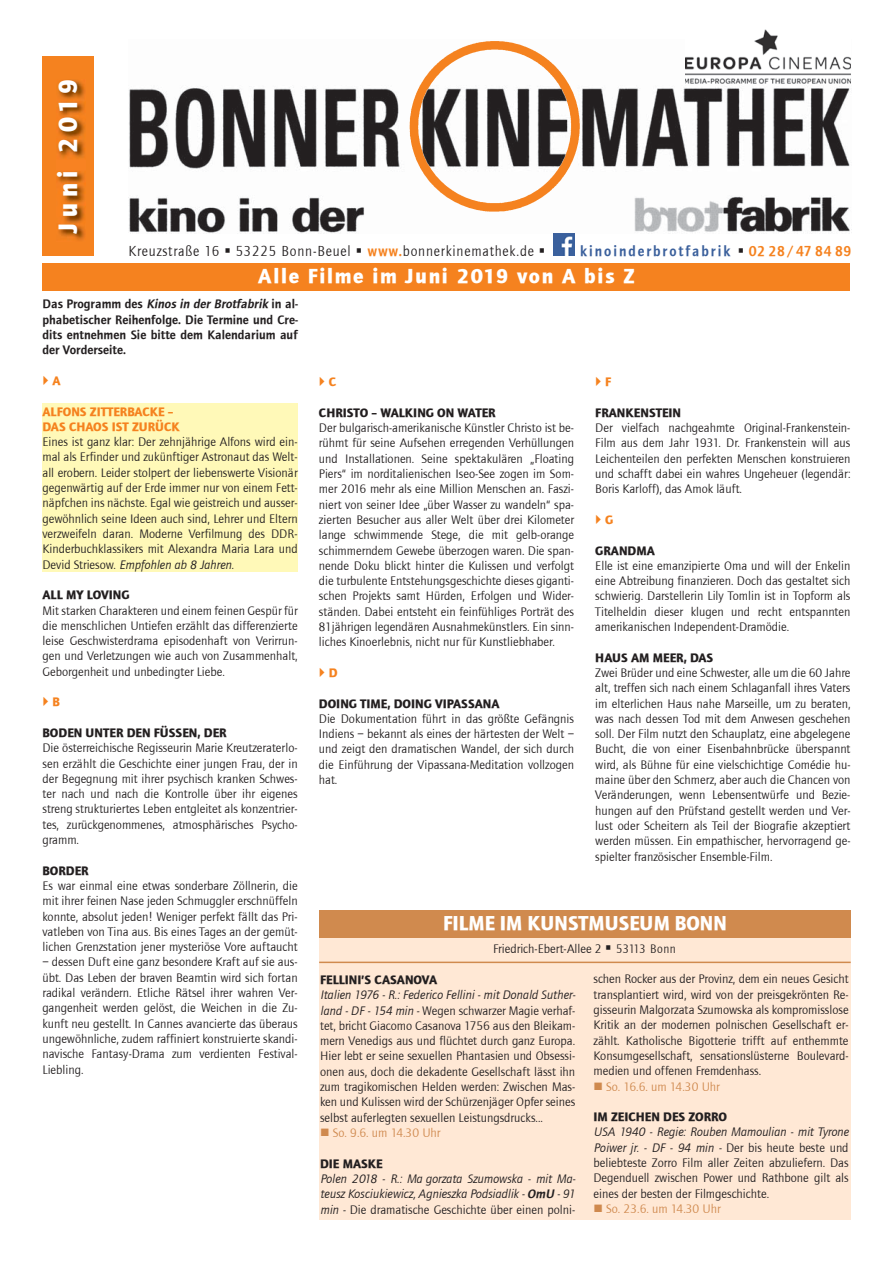
<style>
.page{position:relative;width:893px;height:1263px;background:#fff}
.page>*{position:absolute;margin:0;border:0;box-sizing:border-box;transform-origin:0 0}
.t1{font:700 27px "Foundry Journal";letter-spacing:.22em;color:#fff;scale:.95 1}
.t2{font:700 21px "Foundry Journal";letter-spacing:.085em;color:#fff}
.t3{font:700 20.85px "Foundry Journal";color:#fff;scale:.96 1}
.t4{font:15px "Foundry Journal";letter-spacing:.06em;color:#231f20;scale:.94 1}
.t5{font:15px "Foundry Journal Demi";letter-spacing:.14em;color:#3b609c;scale:.94 1}
.t6{font:12.75px/15.3px "Foundry Journal";color:#231f20}
.t7{font:italic 12.75px/15.3px "Foundry Journal";color:#231f20}
.t8{font:12.75px/15.3px "Foundry Journal Demi";color:#231f20;text-align:justify}
.t9{font:12.75px "Foundry Journal";color:#cf894e}
.t10{font:700 12.75px "Foundry Journal";color:#f5821f}
.s1{font-family:"Foundry Journal Demi";color:#f5821f}
.s2{color:#231f20}
.s3{color:#f5821f}
.s4{font-style:italic}
.s5{font-weight:700;color:#f5821f}
.s6{font-weight:700}
.s7{font-weight:700;font-style:normal}
.s8{font-family:"Foundry Journal Demi"}
.s9{font-style:normal}
</style>
<div class="page">
<div style="left:43px;top:403px;width:255px;height:169px;background:#fff9b8"></div>
<div style="left:319px;top:910px;width:532px;height:310px;background:#ffe8d5"></div>
<hr style="left:319px;top:961px;width:532px;height:2px;background:#d08a4e">
<div style="left:319px;top:910px;width:532px;height:28px;background:#d08a4e"></div>
<div style="left:43px;top:56px;width:51px;height:200px;background:#f5821f"></div>
<img style="left:129px;top:41px;width:722px;height:193px">
<img style="left:57px;top:79px;width:28px;height:161px">
<img style="left:685px;top:29px;width:165px;height:54px">
<img style="left:553px;top:234px;width:22px;height:22px">
<div style="left:43px;top:263px;width:807px;height:28px;background:#f5821f"></div>
<p class="t1" style="left:52px;top:233px;width:163px;rotate:-90deg">Juni 2019</p>
<p class="t4" style="left:129px;top:242px;width:445px">Kreuzstraße 16 ▪ 53225 Bonn-Beuel ▪ <span class="s1">www.</span>bonnerkinemathek.de ▪</p>
<p class="t5" style="left:580px;top:242px;width:290px">kinoinderbrotfabrik <span class="s2">▪</span> <span class="s3">0228/478489</span></p>
<p class="t2" style="left:258px;top:263px;width:378px">Alle Filme im Juni 2019 von A bis Z</p>
<p class="t8" style="left:43px;top:296px;width:257px">Das Programm des <span class="s4">Kinos in der Brotfabrik</span> in al&shy;phabetischer Reihenfolge. Die Termine und Cre&shy;dits entnehmen Sie bitte dem Kalendarium auf der Vorderseite.</p>
<p class="t10" style="left:52px;top:373px;width:10px">A</p>
<p class="t6" style="left:43px;top:404px;width:257px"><span class="s5">ALFONS ZITTERBACKE –<br>DAS CHAOS IST ZURÜCK<br></span>Eines ist ganz klar: Der zehnjährige Alfons wird ein&shy;mal als Erfinder und zukünftiger Astronaut das Welt&shy;all erobern. Leider stolpert der liebenswerte Visionär gegenwärtig auf der Erde immer nur von einem Fett&shy;näpfchen ins nächste. Egal wie geistreich und ausser&shy;gewöhnlich seine Ideen auch sind, Lehrer und Eltern verzweifeln daran. Moderne Verfilmung des DDR-Kinderbuchklassikers mit Alexandra Maria Lara und Devid Striesow. <span class="s4">Empfohlen ab 8 Jahren.</span></p>
<p class="t6" style="left:43px;top:587px;width:257px"><span class="s6">ALL MY LOVING<br></span>Mit starken Charakteren und einem feinen Gespür für die menschlichen Untiefen erzählt das differenzierte leise Geschwisterdrama episodenhaft von Verirrun&shy;gen und Verletzungen wie auch von Zusammenhalt, Geborgenheit und unbedingter Liebe.</p>
<p class="t10" style="left:52px;top:694px;width:9px">B</p>
<p class="t6" style="left:43px;top:725px;width:257px"><span class="s6">BODEN UNTER DEN FÜSSEN, DER<br></span>Die österreichische Regisseurin Marie Kreutzeraterlo&shy;sen erzählt die Geschichte einer jungen Frau, der in der Begegnung mit ihrer psychisch kranken Schwes&shy;ter nach und nach die Kontrolle über ihr eigenes streng strukturiertes Leben entgleitet als konzentrier&shy;tes, zurückgenommenes, atmosphärisches Psycho&shy;gramm.</p>
<p class="t6" style="left:43px;top:863px;width:257px"><span class="s6">BORDER<br></span>Es war einmal eine etwas sonderbare Zöllnerin, die mit ihrer feinen Nase jeden Schmuggler erschnüffeln konnte, absolut jeden! Weniger perfekt fällt das Pri&shy;vatleben von Tina aus. Bis eines Tages an der gemüt&shy;lichen Grenzstation jener mysteriöse Vore auftaucht</p>
<p class="t6" style="left:43px;top:955px;width:257px;text-align:justify">– dessen Duft eine ganz besondere Kraft auf sie aus&shy;übt. Das Leben der braven Beamtin wird sich fortan radikal verändern. Etliche Rätsel ihrer wahren Ver&shy;gangenheit werden gelöst, die Weichen in die Zu&shy;kunft neu gestellt. In Cannes avancierte das überaus ungewöhnliche, zudem raffiniert konstruierte skandi&shy;navische Fantasy-Drama zum verdienten Festival-Liebling.</p>
<p class="t10" style="left:329px;top:374px;width:9px">C</p>
<p class="t6" style="left:319px;top:405px;width:257px"><span class="s6">CHRISTO – WALKING ON WATER<br></span>Der bulgarisch-amerikanische Künstler Christo ist be&shy;rühmt für seine Aufsehen erregenden Verhüllungen und Installationen. Seine spektakulären „Floating Piers“ im norditalienischen Iseo-See zogen im Som&shy;mer 2016 mehr als eine Million Menschen an. Faszi&shy;niert von seiner Idee „über Wasser zu wandeln“ spa&shy;zierten Besucher aus aller Welt über drei Kilometer lange schwimmende Stege, die mit gelb-orange schimmerndem Gewebe überzogen waren. Die span&shy;nende Doku blickt hinter die Kulissen und verfolgt die turbulente Entstehungsgeschichte dieses giganti&shy;schen Projekts samt Hürden, Erfolgen und Wider&shy;ständen. Dabei entsteht ein feinfühliges Porträt des 81jährigen legendären Ausnahmekünstlers. Ein sinn&shy;liches Kinoerlebnis, nicht nur für Kunstliebhaber.</p>
<p class="t10" style="left:329px;top:665px;width:10px">D</p>
<p class="t6" style="left:319px;top:696px;width:257px"><span class="s6">DOING TIME, DOING VIPASSANA<br></span>Die Dokumentation führt in das größte Gefängnis Indiens – bekannt als eines der härtesten der Welt – und zeigt den dramatischen Wandel, der sich durch die Einführung der Vipassana-Meditation vollzogen hat.</p>
<p class="t10" style="left:605px;top:374px;width:8px">F</p>
<p class="t6" style="left:595px;top:405px;width:257px"><span class="s6">FRANKENSTEIN<br></span>Der vielfach nachgeahmte Original-Frankenstein-Film aus dem Jahr 1931. Dr. Frankenstein will aus Leichenteilen den perfekten Menschen konstruieren und schafft dabei ein wahres Ungeheuer (legendär:<br>Boris Karloff), das Amok läuft.</p>
<p class="t10" style="left:605px;top:512px;width:10px">G</p>
<p class="t6" style="left:595px;top:543px;width:257px"><span class="s6">GRANDMA<br></span>Elle ist eine emanzipierte Oma und will der Enkelin eine Abtreibung finanzieren. Doch das gestaltet sich schwierig. Darstellerin Lily Tomlin ist in Topform als Titelheldin dieser klugen und recht entspannten amerikanischen Independent-Dramödie.</p>
<p class="t6" style="left:595px;top:650px;width:257px"><span class="s6">HAUS AM MEER, DAS<br></span>Zwei Brüder und eine Schwester, alle um die 60 Jahre alt, treffen sich nach einem Schlaganfall ihres Vaters im elterlichen Haus nahe Marseille, um zu beraten, was nach dessen Tod mit dem Anwesen geschehen soll. Der Film nutzt den Schauplatz, eine abgelegene Bucht, die von einer Eisenbahnbrücke überspannt wird, als Bühne für eine vielschichtige Comédie hu&shy;maine über den Schmerz, aber auch die Chancen von Veränderungen, wenn Lebensentwürfe und Bezie&shy;hungen auf den Prüfstand gestellt werden und Ver&shy;lust oder Scheitern als Teil der Biografie akzeptiert werden müssen. Ein empathischer, hervorragend ge&shy;spielter französischer Ensemble-Film.</p>
<p class="t3" style="left:443px;top:911px;width:297px">FILME IM KUNSTMUSEUM BONN</p>
<p class="t6" style="left:493px;top:941px;width:184px">Friedrich-Ebert-Allee 2 ▪ 53113 Bonn</p>
<p class="t6" style="left:320px;top:972px;width:257px"><span class="s6">FELLINI’S CASANOVA<br></span><span class="s4">Italien 1976 - R.: Federico Fellini - mit Donald Suther&shy;land - DF - 154 min -</span> Wegen schwarzer Magie verhaf&shy;tet, bricht Giacomo Casanova 1756 aus den Bleikam&shy;mern Venedigs aus und flüchtet durch ganz Europa.<br>Hier lebt er seine sexuellen Phantasien und Obsessi&shy;onen aus, doch die dekadente Gesellschaft lässt ihn zum tragikomischen Helden werden: Zwischen Mas&shy;ken und Kulissen wird der Schürzenjäger Opfer seines selbst auferlegten sexuellen Leistungsdrucks...</p>
<p class="t9" style="left:320px;top:1126px;width:122px">■ So. 9.6. um 14.30 Uhr</p>
<p class="t7" style="left:320px;top:1156px;width:257px"><span class="s7">DIE MASKE<br></span>Polen 2018 - R.: Ma gorzata Szumowska - mit Ma&shy;teusz Kosciukiewicz, Agnieszka Podsiadlik - <span class="s8">OmU</span> - 91 min - <span class="s9">Die dramatische Geschichte über einen polni-</span></p>
<p class="t6" style="left:593px;top:972px;width:257px;text-align:justify">schen Rocker aus der Provinz, dem ein neues Gesicht transplantiert wird, wird von der preisgekrönten Re&shy;gisseurin Malgorzata Szumowska als kompromisslose Kritik an der modernen polnischen Gesellschaft er&shy;zählt. Katholische Bigotterie trifft auf enthemmte Konsumgesellschaft, sensationslüsterne Boulevard&shy;medien und offenen Fremdenhass.</p>
<p class="t9" style="left:593px;top:1079px;width:128px">■ So. 16.6. um 14.30 Uhr</p>
<p class="t6" style="left:593px;top:1109px;width:257px"><span class="s6">IM ZEICHEN DES ZORRO<br></span><span class="s4">USA 1940 - Regie: Rouben Mamoulian - mit Tyrone Poiwer jr. - DF - 94 min -</span> Der bis heute beste und beliebteste Zorro Film aller Zeiten abzuliefern. Das Degenduell zwischen Power und Rathbone gilt als eines der besten der Filmgeschichte.</p>
<p class="t9" style="left:593px;top:1202px;width:129px">■ So. 23.6. um 14.30 Uhr</p>
</div>
